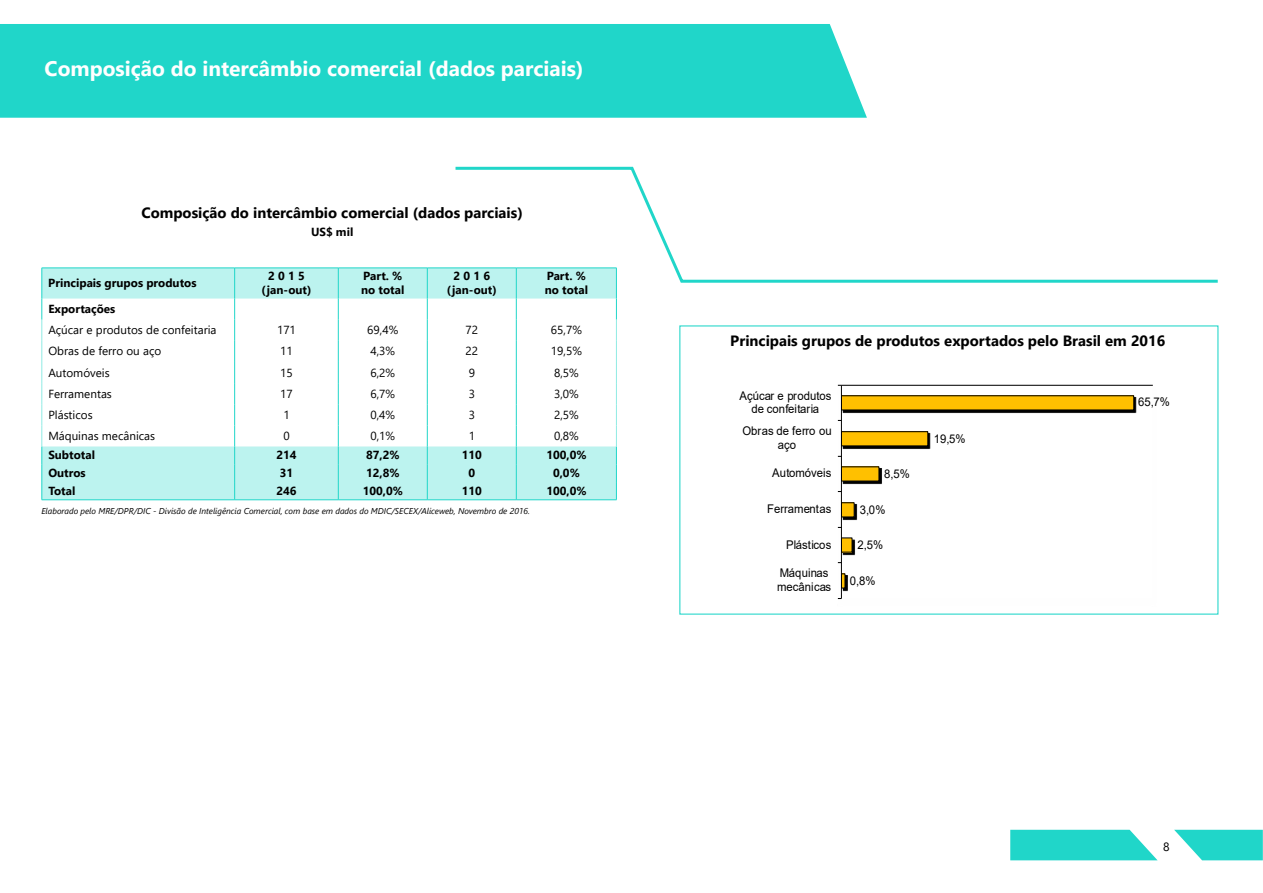
<style>
.page{position:relative;width:1263px;height:893px;background:#fff}
.page>*{position:absolute;margin:0;border:0;box-sizing:border-box;transform-origin:0 0}
.t1{font:700 21px "Segoe UI";color:#fff}
.t2{font:700 14.85px "Segoe UI";color:#000}
.t3{font:12px/13.8px "Arial";letter-spacing:.005em;color:#000;text-align:center;scale:.95 1}
.t4{font:12px "Segoe UI";color:#000}
.t5{font:11.7px "Segoe UI";color:#000}
.t6{font:700 11.7px/14.1px "Segoe UI";color:#000;text-align:center}
.t7{font:italic 8.55px "Segoe UI";color:#000}
</style>
<div class="page">
<div style="left:0;top:24px;width:867px;height:94px;background:#20d6c9"></div>
<svg style="left:1010px;top:830px;width:147px;height:30px;background:#34d9ce"></svg>
<svg style="left:1174px;top:830px;width:89px;height:30px"></svg>
<svg style="left:452px;top:166px;width:766px;height:117px"></svg>
<svg style="left:43px;top:269px;width:573px;height:231px"></svg>
<hr style="left:234px;top:268px;width:1px;height:31px;background:#20d6c9">
<hr style="left:338px;top:268px;width:1px;height:31px;background:#20d6c9">
<hr style="left:427px;top:268px;width:1px;height:31px;background:#20d6c9">
<hr style="left:516px;top:268px;width:1px;height:31px;background:#20d6c9">
<svg style="left:234px;top:299px;width:1px;height:201px"></svg>
<svg style="left:338px;top:299px;width:1px;height:201px"></svg>
<svg style="left:427px;top:299px;width:1px;height:201px"></svg>
<svg style="left:516px;top:299px;width:1px;height:201px"></svg>
<hr style="left:42px;top:268px;width:193px;height:1px;background:#20d6c9">
<hr style="left:42px;top:268px;width:1px;height:31px;background:#20d6c9">
<hr style="left:235px;top:268px;width:103px;height:1px;background:#20d6c9">
<hr style="left:338px;top:268px;width:89px;height:1px;background:#20d6c9">
<hr style="left:427px;top:268px;width:89px;height:1px;background:#20d6c9">
<hr style="left:516px;top:268px;width:101px;height:1px;background:#20d6c9">
<hr style="left:616px;top:268px;width:1px;height:31px;background:#20d6c9">
<hr style="left:42px;top:500px;width:193px;height:1px;background:#20d6c9">
<hr style="left:235px;top:500px;width:103px;height:1px;background:#20d6c9">
<hr style="left:338px;top:500px;width:89px;height:1px;background:#20d6c9">
<hr style="left:427px;top:500px;width:89px;height:1px;background:#20d6c9">
<hr style="left:516px;top:500px;width:101px;height:1px;background:#20d6c9">
<svg style="left:42px;top:299px;width:1px;height:201px"></svg>
<svg style="left:616px;top:299px;width:1px;height:201px"></svg>
<img style="left:837px;top:384px;width:316px;height:215px">
<img style="left:842px;top:397px;width:295px;height:16px">
<img style="left:842px;top:433px;width:89px;height:16px">
<img style="left:842px;top:468px;width:40px;height:16px">
<img style="left:842px;top:504px;width:15px;height:16px">
<img style="left:842px;top:539px;width:13px;height:16px">
<img style="left:842px;top:575px;width:6px;height:16px">
<div style="left:841px;top:396px;width:293px;height:14px;background:#ffc000"></div>
<div style="left:841px;top:432px;width:87px;height:14px;background:#ffc000"></div>
<div style="left:841px;top:431px;width:87px;height:15px;border:1px solid #000"></div>
<div style="left:841px;top:467px;width:38px;height:14px;background:#ffc000"></div>
<div style="left:841px;top:503px;width:13px;height:14px;background:#ffc000"></div>
<div style="left:841px;top:538px;width:11px;height:14px;background:#ffc000"></div>
<hr style="left:841px;top:385px;width:312px;height:1px;background:#000">
<hr style="left:841px;top:385px;width:1px;height:213px;background:#000">
<h1 class="t1" style="left:45px;top:52px;width:541px">Composição do intercâmbio comercial (dados parciais)</h1>
<p class="t2" style="left:141px;top:201px;width:383px">Composição do intercâmbio comercial (dados parciais)</p>
<p class="t6" style="left:311px;top:225px;width:44px">US$ mil</p>
<p class="t6" style="left:48px;top:276px;width:150px">Principais grupos produtos</p>
<p class="t6" style="left:261px;top:269px;width:51px">2 0 1 5 (jan-out)</p>
<p class="t6" style="left:361px;top:269px;width:45px;text-align:left">Part. % no total</p>
<p class="t6" style="left:447px;top:269px;width:51px">2 0 1 6 (jan-out)</p>
<p class="t6" style="left:545px;top:269px;width:45px;text-align:left">Part. % no total</p>
<p class="t6" style="left:48px;top:302px;width:69px">Exportações</p>
<p class="t5" style="left:48px;top:321px;width:170px">Açúcar e produtos de confeitaria</p>
<p class="t5" style="left:277px;top:321px;width:20px">171</p>
<p class="t5" style="left:367px;top:321px;width:33px">69,4%</p>
<p class="t5" style="left:465px;top:321px;width:14px">72</p>
<p class="t5" style="left:551px;top:321px;width:33px">65,7%</p>
<p class="t5" style="left:48px;top:342px;width:114px">Obras de ferro ou aço</p>
<p class="t5" style="left:280px;top:342px;width:14px">11</p>
<p class="t5" style="left:370px;top:342px;width:26px">4,3%</p>
<p class="t5" style="left:465px;top:342px;width:14px">22</p>
<p class="t5" style="left:551px;top:342px;width:33px">19,5%</p>
<p class="t5" style="left:48px;top:363px;width:63px">Automóveis</p>
<p class="t5" style="left:280px;top:363px;width:14px">15</p>
<p class="t5" style="left:370px;top:363px;width:26px">6,2%</p>
<p class="t5" style="left:469px;top:363px;width:8px">9</p>
<p class="t5" style="left:554px;top:363px;width:26px">8,5%</p>
<p class="t5" style="left:48px;top:384px;width:65px">Ferramentas</p>
<p class="t5" style="left:280px;top:384px;width:14px">17</p>
<p class="t5" style="left:370px;top:384px;width:26px">6,7%</p>
<p class="t5" style="left:469px;top:384px;width:8px">3</p>
<p class="t5" style="left:554px;top:384px;width:26px">3,0%</p>
<p class="t5" style="left:48px;top:405px;width:46px">Plásticos</p>
<p class="t5" style="left:283px;top:405px;width:8px">1</p>
<p class="t5" style="left:370px;top:405px;width:26px">0,4%</p>
<p class="t5" style="left:469px;top:405px;width:8px">3</p>
<p class="t5" style="left:554px;top:405px;width:26px">2,5%</p>
<p class="t5" style="left:48px;top:426px;width:108px">Máquinas mecânicas</p>
<p class="t5" style="left:283px;top:426px;width:8px">0</p>
<p class="t5" style="left:370px;top:426px;width:26px">0,1%</p>
<p class="t5" style="left:469px;top:426px;width:8px">1</p>
<p class="t5" style="left:554px;top:426px;width:26px">0,8%</p>
<p class="t6" style="left:48px;top:448px;width:48px">Subtotal</p>
<p class="t6" style="left:276px;top:448px;width:22px">214</p>
<p class="t6" style="left:366px;top:448px;width:35px">87,2%</p>
<p class="t6" style="left:462px;top:448px;width:22px">110</p>
<p class="t6" style="left:546px;top:448px;width:42px">100,0%</p>
<p class="t6" style="left:48px;top:466px;width:39px">Outros</p>
<p class="t6" style="left:280px;top:466px;width:15px">31</p>
<p class="t6" style="left:366px;top:466px;width:35px">12,8%</p>
<p class="t6" style="left:468px;top:466px;width:8px">0</p>
<p class="t6" style="left:553px;top:466px;width:28px">0,0%</p>
<p class="t6" style="left:48px;top:484px;width:29px">Total</p>
<p class="t6" style="left:276px;top:484px;width:22px">246</p>
<p class="t6" style="left:363px;top:484px;width:42px">100,0%</p>
<p class="t6" style="left:462px;top:484px;width:22px">110</p>
<p class="t6" style="left:546px;top:484px;width:42px">100,0%</p>
<p class="t7" style="left:41px;top:504px;width:490px">Elaborado pelo MRE/DPR/DIC - Divisão de Inteligência Comercial, com base em dados do MDIC/SECEX/Aliceweb, Novembro de 2016.</p>
<p class="t2" style="left:730px;top:329px;width:436px">Principais grupos de produtos exportados pelo Brasil em 2016</p>
<p class="t3" style="left:739px;top:388px;width:98px">Açúcar e produtos de confeitaria</p>
<p class="t3" style="left:743px;top:424px;width:95px">Obras de ferro ou aço</p>
<p class="t3" style="left:772px;top:466px;width:64px">Automóveis</p>
<p class="t3" style="left:767px;top:502px;width:69px">Ferramentas</p>
<p class="t3" style="left:786px;top:537px;width:49px">Plásticos</p>
<p class="t3" style="left:777px;top:566px;width:58px;text-align:left">Máquinas mecânicas</p>
<p class="t3" style="left:884px;top:467px;width:28px">8,5%</p>
<p class="t3" style="left:860px;top:503px;width:28px">3,0%</p>
<p class="t3" style="left:857px;top:538px;width:28px">2,5%</p>
<p class="t3" style="left:850px;top:574px;width:28px">0,8%</p>
<p class="t3" style="left:934px;top:432px;width:35px">19,5%</p>
<p class="t3" style="left:1138px;top:395px;width:35px">65,7%</p>
<p class="t4" style="left:1163px;top:837px;width:8px">8</p>
</div>
